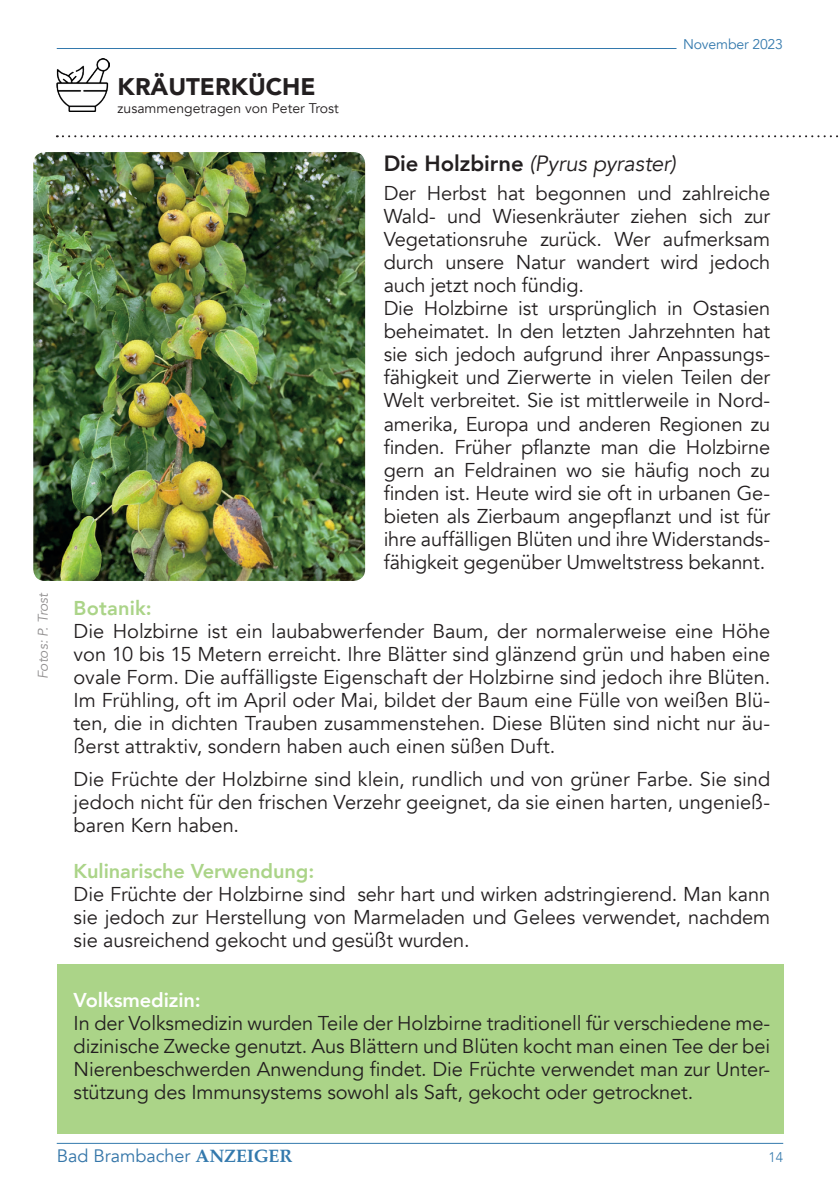
<style>
.page{position:relative;width:840px;height:1191px;background:#fff}
.page>*{position:absolute;margin:0;border:0;box-sizing:border-box;transform-origin:0 0}
.t1{font:900 24px "Avenir";color:#231f20}
.t2{font:italic 22px "Avenir";letter-spacing:-.005em;color:#231f20}
.t3{font:20px/23px "Avenir";letter-spacing:-.005em;color:#231f20;text-align:justify}
.t4{font:800 20px "Avenir";letter-spacing:-.005em;color:#abd488}
.t5{font:800 20px "Avenir";letter-spacing:-.005em;color:#fff}
.t6{font:18px "Avenir";color:#3576a9}
.t7{font:14px "Avenir";color:#231f20}
.t8{font:italic 14px "Avenir";color:#231f20}
.t9{font:14px "Avenir";letter-spacing:-.01em;color:#3379ad}
.t10{font:300 14px "Avenir";color:#3379ad}
.s1{font-weight:800;font-style:normal}
.s2{font-family:"Palatino";font-weight:700;color:#3379ad}
</style>
<div class="page">
<hr style="left:57px;top:1143px;width:725px;height:1px;background:#3379ad">
<hr style="left:57px;top:48px;width:619px;height:1px;background:#3379ad">
<div style="left:57px;top:964px;width:725px;height:170px;background:#abd488"></div>
<img style="left:57px;top:59px;width:53px;height:53px">
<img style="left:34px;top:153px;width:330px;height:427px">
<div style="left:32px;top:151px;width:334px;height:431px;border:1px solid #fff;border-radius:12px"></div>
<svg style="left:57px;top:135px;width:781px;height:2px"></svg>
<p class="t8" style="left:35px;top:679px;width:89px;rotate:-90deg">Fotos: P. Trost</p>
<p class="t1" style="left:118px;top:66px;width:199px">KRÄUTERKÜCHE</p>
<p class="t7" style="left:118px;top:100px;width:222px">zusammengetragen von Peter Trost</p>
<p class="t9" style="left:682px;top:36px;width:101px">November 2023</p>
<p class="t2" style="left:383px;top:151px;width:293px"><span class="s1">Die Holzbirne</span> (Pyrus pyraster)</p>
<p class="t3" style="left:383px;top:182px;width:388px;text-align:left">Der Herbst hat begonnen und zahlreiche Wald- und Wiesenkräuter ziehen sich zur Vegetationsruhe zurück. Wer aufmerksam durch unsere Natur wandert wird jedoch auch jetzt noch fündig.<br>Die Holzbirne ist ursprünglich in Ostasien beheimatet. In den letzten Jahrzehnten hat sie sich jedoch aufgrund ihrer Anpassungs&shy;fähigkeit und Zierwerte in vielen Teilen der Welt verbreitet. Sie ist mittlerweile in Nord&shy;amerika, Europa und anderen Regionen zu finden. Früher pflanzte man die Holzbirne gern an Feldrainen wo sie häufig noch zu finden ist. Heute wird sie oft in urbanen Ge&shy;bieten als Zierbaum angepflanzt und ist für ihre auffälligen Blüten und ihre Widerstands&shy;fähigkeit gegenüber Umweltstress bekannt.</p>
<p class="t4" style="left:74px;top:592px;width:80px">Botanik:</p>
<p class="t3" style="left:74px;top:619px;width:697px">Die Holzbirne ist ein laubabwerfender Baum, der normalerweise eine Höhe von 10 bis 15 Metern erreicht. Ihre Blätter sind glänzend grün und haben eine ovale Form. Die auffälligste Eigenschaft der Holzbirne sind jedoch ihre Blüten.<br>Im Frühling, oft im April oder Mai, bildet der Baum eine Fülle von weißen Blü&shy;ten, die in dichten Trauben zusammenstehen. Diese Blüten sind nicht nur äu&shy;ßerst attraktiv, sondern haben auch einen süßen Duft.</p>
<p class="t3" style="left:74px;top:767px;width:697px">Die Früchte der Holzbirne sind klein, rundlich und von grüner Farbe. Sie sind jedoch nicht für den frischen Verzehr geeignet, da sie einen harten, ungenieß&shy;baren Kern haben.</p>
<p class="t4" style="left:74px;top:855px;width:242px">Kulinarische Verwendung:</p>
<p class="t3" style="left:74px;top:882px;width:697px">Die Früchte der Holzbirne sind sehr hart und wirken adstringierend. Man kann sie jedoch zur Herstellung von Marmeladen und Gelees verwendet, nachdem sie ausreichend gekocht und gesüßt wurden.</p>
<p class="t5" style="left:74px;top:984px;width:129px">Volksmedizin:</p>
<p class="t3" style="left:74px;top:1011px;width:697px">In der Volksmedizin wurden Teile der Holzbirne traditionell für verschiedene me&shy;dizinische Zwecke genutzt. Aus Blättern und Blüten kocht man einen Tee der bei Nierenbeschwerden Anwendung findet. Die Früchte verwendet man zur Unter&shy;stützung des Immunsystems sowohl als Saft, gekocht oder getrocknet.</p>
<p class="t6" style="left:57px;top:1145px;width:237px">Bad Brambacher <span class="s2">ANZEIGER</span></p>
<p class="t10" style="left:768px;top:1149px;width:16px">14</p>
</div>
